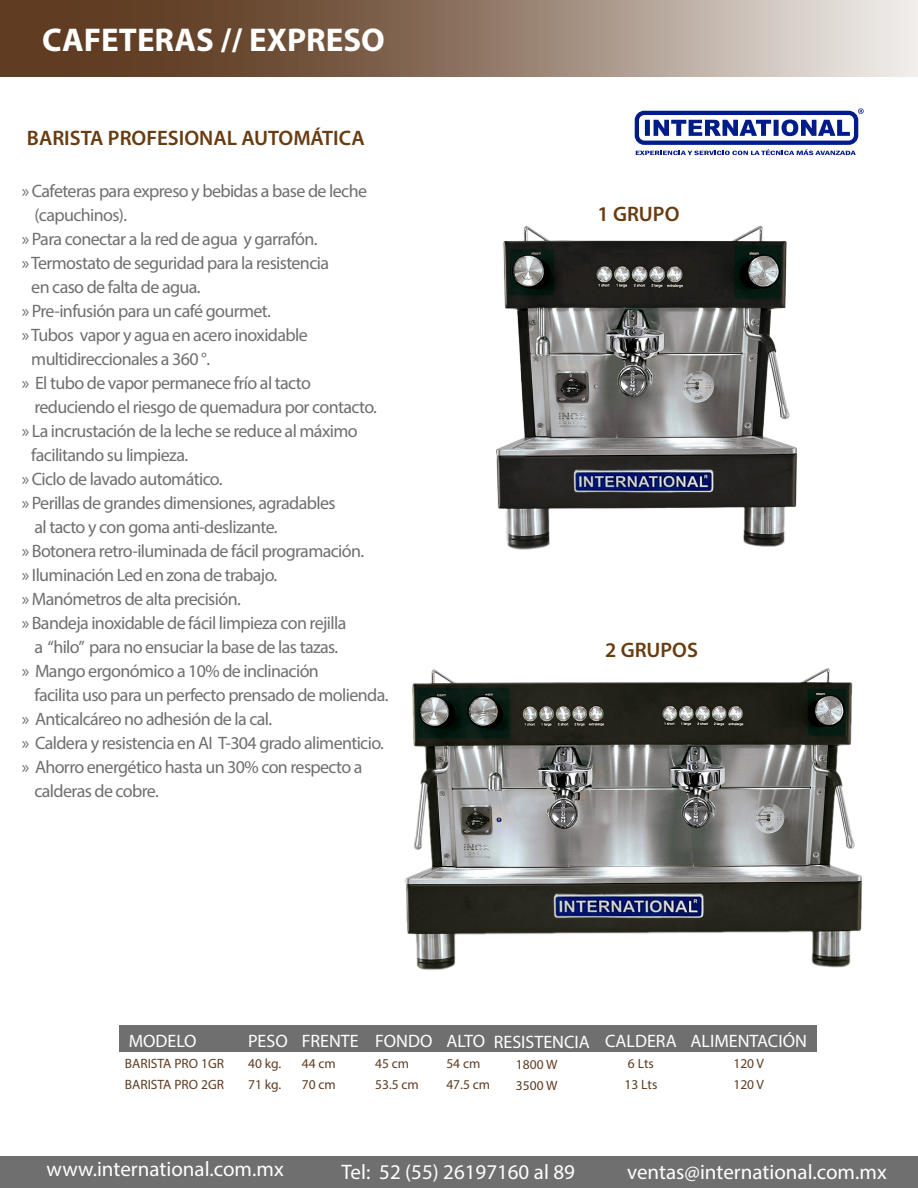
<style>
.page{position:relative;width:918px;height:1188px;background:#fff}
.page>*{position:absolute;margin:0;border:0;box-sizing:border-box;transform-origin:0 0}
.t1{font:700 33px "Myriad Pro";color:#fff}
.t2{font:21px "Myriad Pro";color:#fff}
.t3{font:600 21px "Myriad Pro";color:#683c11}
.t4{font:18px "Myriad Pro";letter-spacing:-.035em;color:#706f6f}
.t5{font:18px "Myriad Pro";color:#fff}
.t6{font:13.5px/21px "Myriad Pro";color:#5f3c22}
</style>
<div class="page">
<div style="left:0;top:1156px;width:918px;height:32px;background:#706f6f"></div>
<svg style="left:0;top:0;width:918px;height:77px;background:#947d6c"></svg>
<div style="left:119px;top:1025px;width:697px;height:27px;background:#706f6f"></div>
<svg style="left:645px;top:119px;width:205px;height:17px"></svg>
<div style="left:635px;top:111px;width:223px;height:34px;border:4px solid #001c88;border-radius:7px"></div>
<svg style="left:858px;top:108px;width:6px;height:6px"></svg>
<svg style="left:636px;top:149px;width:220px;height:6px"></svg>
<img style="left:496px;top:225px;width:301px;height:325px">
<img style="left:405px;top:668px;width:457px;height:302px">
<h1 class="t1" style="left:42px;top:18px;width:344px">CAFETERAS // EXPRESO</h1>
<p class="t3" style="left:27px;top:125px;width:339px">BARISTA PROFESIONAL AUTOMÁTICA</p>
<p class="t4" style="left:22px;top:180px;width:347px">» Cafeteras para expreso y bebidas a base de leche</p>
<p class="t4" style="left:35px;top:204px;width:94px">(capuchinos).</p>
<p class="t4" style="left:22px;top:228px;width:297px">» Para conectar a la red de agua y garrafón.</p>
<p class="t4" style="left:22px;top:252px;width:309px">»Termostato de seguridad para la resistencia</p>
<p class="t4" style="left:31px;top:276px;width:171px">en caso de falta de agua.</p>
<p class="t4" style="left:22px;top:300px;width:251px">» Pre-infusión para un café gourmet.</p>
<p class="t4" style="left:22px;top:323px;width:288px">»Tubos vapor y agua en acero inoxidable</p>
<p class="t4" style="left:31px;top:347px;width:180px">multidireccionales a 360 °.</p>
<p class="t4" style="left:22px;top:371px;width:291px">» El tubo de vapor permanece frío al tacto</p>
<p class="t4" style="left:35px;top:395px;width:344px">reduciendo el riesgo de quemadura por contacto.</p>
<p class="t4" style="left:22px;top:419px;width:337px">» La incrustación de la leche se reduce al máximo</p>
<p class="t4" style="left:31px;top:443px;width:158px">facilitando su limpieza.</p>
<p class="t4" style="left:22px;top:467px;width:202px">» Ciclo de lavado automático.</p>
<p class="t4" style="left:22px;top:491px;width:315px">» Perillas de grandes dimensiones, agradables</p>
<p class="t4" style="left:35px;top:515px;width:245px">al tacto y con goma anti-deslizante.</p>
<p class="t4" style="left:22px;top:539px;width:344px">» Botonera retro-iluminada de fácil programación.</p>
<p class="t4" style="left:22px;top:563px;width:257px">» Iluminación Led en zona de trabajo.</p>
<p class="t4" style="left:22px;top:587px;width:221px">» Manómetros de alta precisión.</p>
<p class="t4" style="left:22px;top:611px;width:326px">» Bandeja inoxidable de fácil limpieza con rejilla</p>
<p class="t4" style="left:35px;top:635px;width:305px">a “hilo” para no ensuciar la base de las tazas.</p>
<p class="t4" style="left:22px;top:659px;width:299px">» Mango ergonómico a 10% de inclinación</p>
<p class="t4" style="left:35px;top:683px;width:356px">facilita uso para un perfecto prensado de molienda.</p>
<p class="t4" style="left:22px;top:707px;width:252px">» Anticalcáreo no adhesión de la cal.</p>
<p class="t4" style="left:22px;top:731px;width:364px">» Caldera y resistencia en AI T-304 grado alimenticio.</p>
<p class="t4" style="left:22px;top:755px;width:342px">» Ahorro energético hasta un 30% con respecto a</p>
<p class="t4" style="left:35px;top:779px;width:126px">calderas de cobre.</p>
<p class="t3" style="left:597px;top:200px;width:83px">1 GRUPO</p>
<p class="t3" style="left:605px;top:637px;width:94px">2 GRUPOS</p>
<p class="t5" style="left:129px;top:1030px;width:69px">MODELO</p>
<p class="t6" style="left:125px;top:1053px;width:101px">BARISTA PRO 1GR<br>BARISTA PRO 2GR</p>
<p class="t5" style="left:248px;top:1030px;width:41px">PESO</p>
<p class="t6" style="left:248px;top:1053px;width:35px">40 kg.<br>71 kg.</p>
<p class="t5" style="left:302px;top:1030px;width:58px">FRENTE</p>
<p class="t6" style="left:302px;top:1053px;width:36px">44 cm<br>70 cm</p>
<p class="t5" style="left:375px;top:1030px;width:59px">FONDO</p>
<p class="t6" style="left:375px;top:1053px;width:45px">45 cm<br>53.5 cm</p>
<p class="t5" style="left:446px;top:1030px;width:40px">ALTO</p>
<p class="t6" style="left:446px;top:1053px;width:45px">54 cm<br>47.5 cm</p>
<p class="t6" style="left:516px;top:1054px;width:43px">1800 W<br>3500 W</p>
<p class="t5" style="left:494px;top:1031px;width:97px">RESISTENCIA</p>
<p class="t5" style="left:605px;top:1030px;width:73px">CALDERA</p>
<p class="t6" style="left:625px;top:1053px;width:34px">6 Lts<br>13 Lts</p>
<p class="t5" style="left:691px;top:1030px;width:118px">ALIMENTACIÓN</p>
<p class="t6" style="left:733px;top:1053px;width:32px">120 V<br>120 V</p>
<p class="t2" style="left:47px;top:1156px;width:239px">www.international.com.mx</p>
<p class="t2" style="left:342px;top:1159px;width:235px">Tel: 52 (55) 26197160 al 89</p>
<p class="t2" style="left:627px;top:1159px;width:261px">ventas@international.com.mx</p>
</div>
